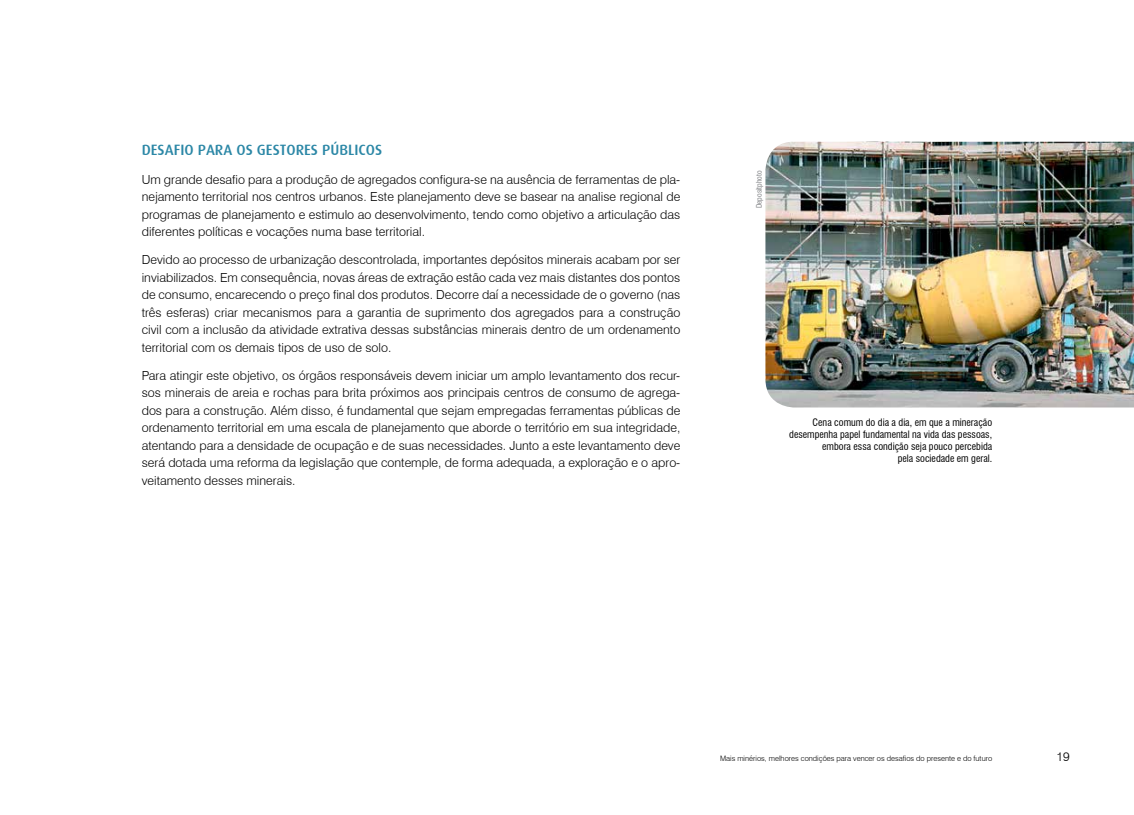
<style>
.page{position:relative;width:1134px;height:815px;background:#fff}
.page>*{position:absolute;margin:0;border:0;box-sizing:border-box;transform-origin:0 0}
.t1{font:500 15px "Dax";color:#2b87a6}
.t2{font:300 12.5px/17.5px "Swiss 721 BT";color:#000;text-align:justify}
.t3{font:condensed 10px/12px "Swiss 721 BT";color:#000;text-align:right}
.t4{font:300 7.5px "Swiss 721 BT";color:#000}
.t5{font:condensed 7.5px "Swiss 721 BT";color:#808285}
</style>
<div class="page">
<img style="left:765px;top:142px;width:369px;height:265px">
<p class="t1" style="left:142px;top:142px;width:226px">DESAFIO PARA OS GESTORES PÚBLICOS</p>
<p class="t2" style="left:142px;top:170px;width:540px">Um grande desafio para a produção de agregados configura-se na ausência de ferramentas de pla&shy;nejamento territorial nos centros urbanos. Este planejamento deve se basear na analise regional de programas de planejamento e estimulo ao desenvolvimento, tendo como objetivo a articulação das diferentes políticas e vocações numa base territorial.</p>
<p class="t2" style="left:142px;top:251px;width:540px">Devido ao processo de urbanização descontrolada, importantes depósitos minerais acabam por ser inviabilizados. Em consequência, novas áreas de extração estão cada vez mais distantes dos pontos de consumo, encarecendo o preço final dos produtos. Decorre daí a necessidade de o governo (nas três esferas) criar mecanismos para a garantia de suprimento dos agregados para a construção civil com a inclusão da atividade extrativa dessas substâncias minerais dentro de um ordenamento territorial com os demais tipos de uso de solo.</p>
<p class="t2" style="left:142px;top:367px;width:540px">Para atingir este objetivo, os órgãos responsáveis devem iniciar um amplo levantamento dos recur&shy;sos minerais de areia e rochas para brita próximos aos principais centros de consumo de agrega&shy;dos para a construção. Além disso, é fundamental que sejam empregadas ferramentas públicas de ordenamento territorial em uma escala de planejamento que aborde o território em sua integridade, atentando para a densidade de ocupação e de suas necessidades. Junto a este levantamento deve será dotada uma reforma da legislação que contemple, de forma adequada, a exploração e o apro&shy;veitamento desses minerais.</p>
<p class="t5" style="left:755px;top:208px;width:39px;rotate:-90deg">Depositphoto</p>
<p class="t3" style="left:789px;top:416px;width:204px">Cena comum do dia a dia, em que a mineração desempenha papel fundamental na vida das pessoas, embora essa condição seja pouco percebida<br>pela sociedade em geral.</p>
<p class="t4" style="left:720px;top:754px;width:274px">Mais minérios, melhores condições para vencer os desafios do presente e do futuro</p>
<p class="t2" style="left:1056px;top:748px;width:15px">19</p>
</div>
